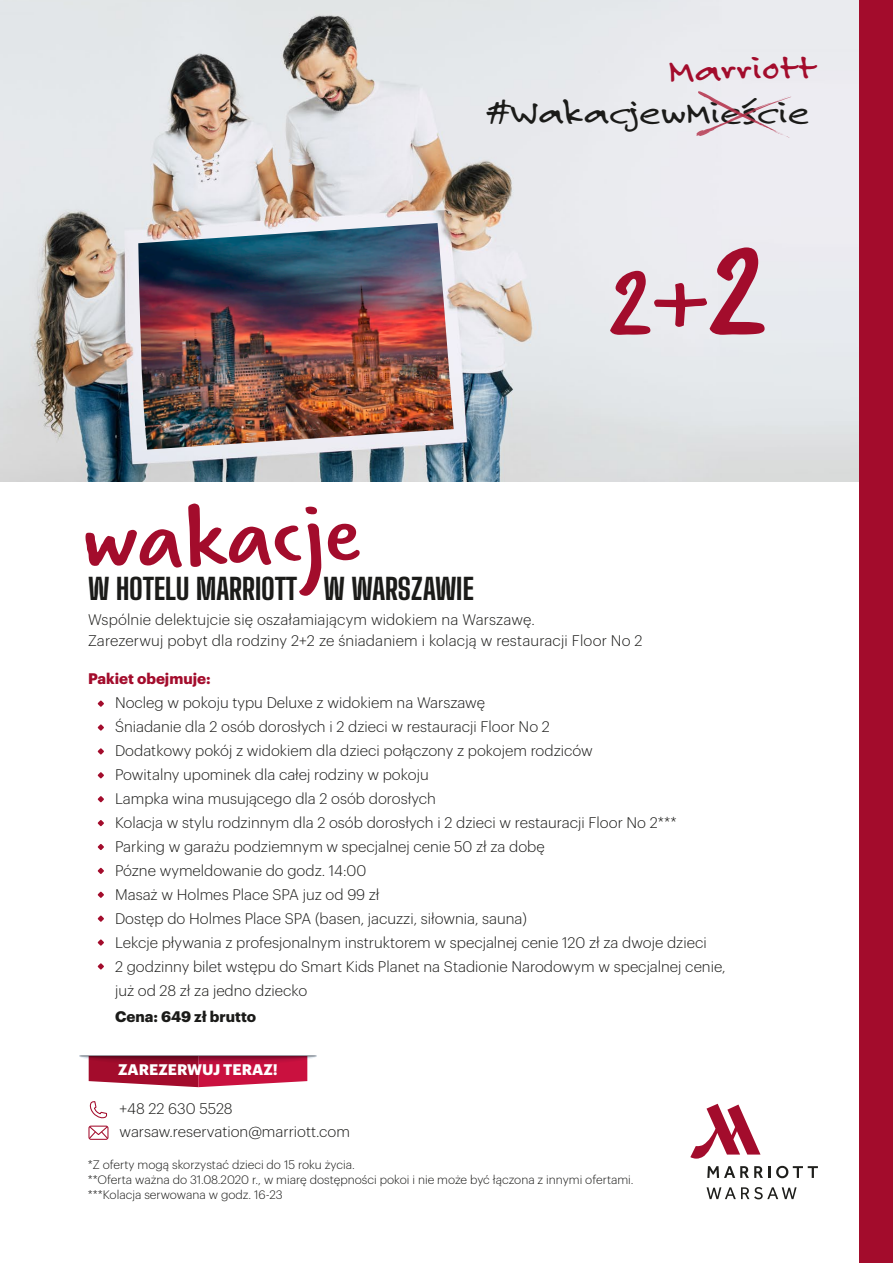
<style>
.page{position:relative;width:893px;height:1263px;background:#fff}
.page>*{position:absolute;margin:0;border:0;box-sizing:border-box;transform-origin:0 0}
.t1{font:104.25px "Verveine";color:#a30c2c;scale:1.21 1}
.t2{font:93.3px "Verveine";color:#a30c2c;scale:1.21 1}
.t3{font:37.05px "Felt Tip Roman";color:#a30c2c;scale:1.21 1}
.t4{font:35.1px "Felt Tip Roman";color:#1b1b19;scale:1.21 1}
.t5{font:800 29.1px "Big Shoulders Display";letter-spacing:-.015em;color:#1b1b19}
.t6{font:300 15px/24px "Graphik";color:#1b1b19}
.t7{font:700 15px "Graphik";color:#1b1b19}
.t8{font:700 15px "Graphik";color:#fff}
.t9{font:700 15px "Graphik";color:#a30c2c}
.t10{font:300 12px/15px "Graphik";color:#1b1b19}
.s1{font-size:89.25px}
.s2{font-size:142.2px}
</style>
<div class="page">
<img style="left:0;top:0;width:859px;height:482px">
<img style="left:138px;top:223px;width:316px;height:227px">
<svg style="left:696px;top:91px;width:95px;height:48px;background:#e7dce4"></svg>
<svg style="left:98px;top:700px;width:6px;height:7px"></svg>
<svg style="left:98px;top:724px;width:6px;height:7px"></svg>
<svg style="left:98px;top:748px;width:6px;height:7px"></svg>
<svg style="left:98px;top:796px;width:6px;height:6px"></svg>
<svg style="left:98px;top:772px;width:6px;height:6px"></svg>
<svg style="left:98px;top:820px;width:6px;height:6px"></svg>
<svg style="left:98px;top:844px;width:6px;height:6px"></svg>
<svg style="left:98px;top:868px;width:6px;height:6px"></svg>
<svg style="left:98px;top:891px;width:6px;height:7px"></svg>
<svg style="left:98px;top:915px;width:6px;height:7px"></svg>
<svg style="left:98px;top:939px;width:6px;height:7px"></svg>
<svg style="left:98px;top:963px;width:6px;height:7px"></svg>
<svg style="left:690px;top:1104px;width:70px;height:54px"></svg>
<svg style="left:707px;top:1166px;width:63px;height:12px"></svg>
<svg style="left:776px;top:1166px;width:42px;height:12px"></svg>
<svg style="left:706px;top:1187px;width:91px;height:12px"></svg>
<div style="left:859px;top:0;width:34px;height:1263px;background:#a30c2c"></div>
<svg style="left:88px;top:1125px;width:21px;height:15px"></svg>
<svg style="left:89px;top:1101px;width:19px;height:17px"></svg>
<svg style="left:79px;top:1056px;width:238px;height:31px;background:#ba3555"></svg>
<h3 class="t3" style="left:667px;top:47px;width:124px;rotate:-2deg">Marriott</h3>
<h3 class="t4" style="left:487px;top:89px;width:268px">#WakacjewMieście</h3>
<h2 class="t2" style="left:80px;top:477px;width:231px;rotate:-2deg">wakacje</h2>
<h3 class="t5" style="left:88px;top:568px;width:387px">W HOTELU MARRIOTT W WARSZAWIE</h3>
<h1 class="t1" style="left:610px;top:229px;width:133px">2<span class="s1">+</span><span class="s2">2</span></h1>
<p class="t6" style="left:88px;top:608px;width:556px;line-height:21px">Wspólnie delektujcie się oszałamiającym widokiem na Warszawę.<br>Zarezerwuj pobyt dla rodziny 2+2 ze śniadaniem i kolacją w restauracji Floor No 2</p>
<p class="t9" style="left:88px;top:667px;width:124px">Pakiet obejmuje:</p>
<p class="t6" style="left:115px;top:690px;width:612px">Nocleg w pokoju typu Deluxe z widokiem na Warszawę<br>Śniadanie dla 2 osób dorosłych i 2 dzieci w restauracji Floor No 2<br>Dodatkowy pokój z widokiem dla dzieci połączony z pokojem rodziców<br>Powitalny upominek dla całej rodziny w pokoju<br>Lampka wina musującego dla 2 osób dorosłych<br>Kolacja w stylu rodzinnym dla 2 osób dorosłych i 2 dzieci w restauracji Floor No 2*** Parking w garażu podziemnym w specjalnej cenie 50 zł za dobę<br>Pózne wymeldowanie do godz. 14:00<br>Masaż w Holmes Place SPA juz od 99 zł<br>Dostęp do Holmes Place SPA (basen, jacuzzi, siłownia, sauna)<br>Lekcje pływania z profesjonalnym instruktorem w specjalnej cenie 120 zł za dwoje dzieci<br>2 godzinny bilet wstępu do Smart Kids Planet na Stadionie Narodowym w specjalnej cenie, już od 28 zł za jedno dziecko</p>
<p class="t7" style="left:115px;top:1005px;width:143px">Cena: 649 zł brutto</p>
<p class="t8" style="left:118px;top:1057px;width:161px">ZAREZERWUJ TERAZ!</p>
<p class="t6" style="left:120px;top:1096px;width:232px;line-height:22.5px">+48 22 630 5528 warsaw.reservation@marriott.com</p>
<p class="t10" style="left:88px;top:1156px;width:547px">*Z oferty mogą skorzystać dzieci do 15 roku życia.<br>**Oferta ważna do 31.08.2020 r., w miarę dostępności pokoi i nie może być łączona z innymi ofertami. ***Kolacja serwowana w godz. 16-23</p>
</div>
